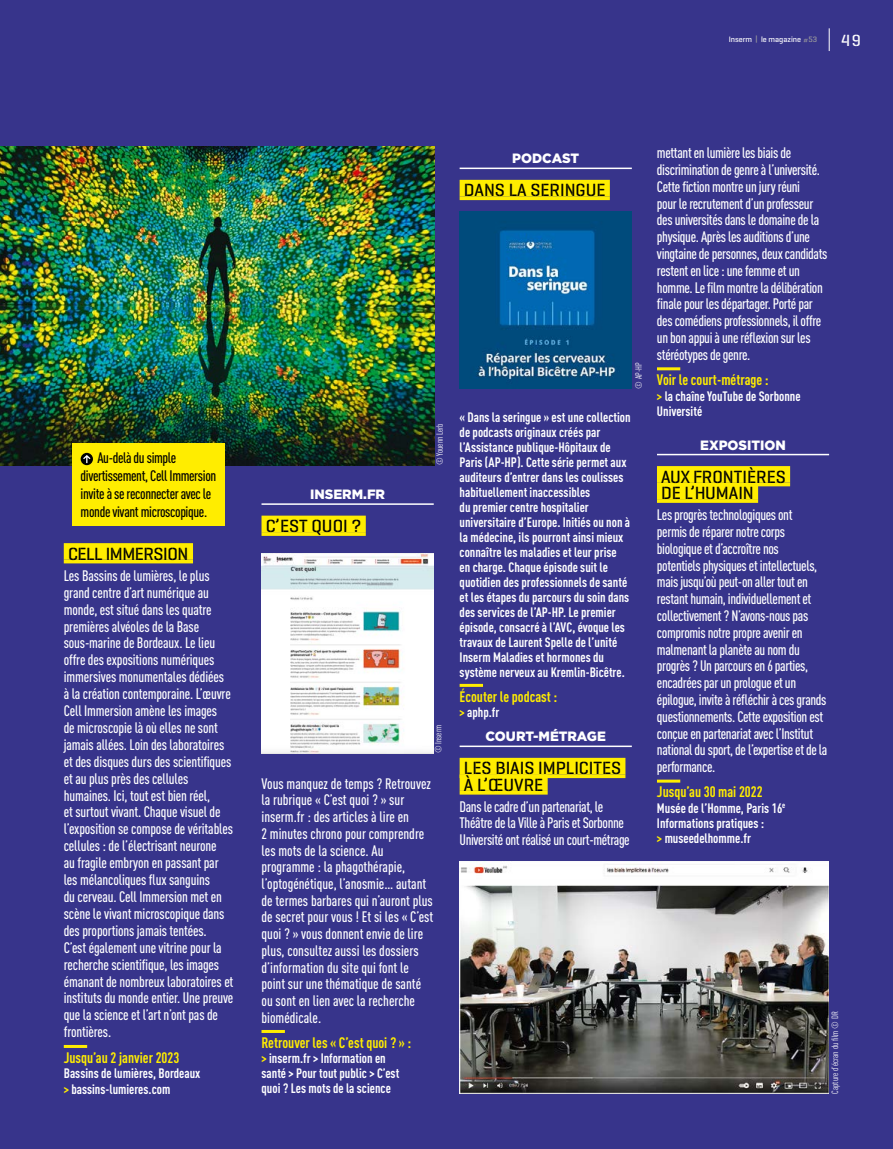
<style>
.page{position:relative;width:893px;height:1149px;background:#fff}
.page>*{position:absolute;margin:0;border:0;box-sizing:border-box;transform-origin:0 0}
.t1{font:500 18px/16.5px "Geogrotesque Stencil A";color:#000}
.t2{font:500 18px "Geogrotesque Stencil A";letter-spacing:-.025em;color:#000}
.t3{font:500 16.5px "Geogrotesque Stencil A";color:#fff}
.t4{font:500 condensed 15px/17px "DINOT";letter-spacing:-.01em;color:#fff}
.t5{font:700 condensed 15px "DINOT";color:#ffed00}
.t6{font:500 condensed 15px/18px "DINOT";letter-spacing:-.025em;color:#000}
.t7{font:700 condensed 13.5px/15px "DINOT";color:#fff}
.t8{font:900 13.5px "Gotham";color:#fff}
.t9{font:condensed 9px "DINOT";color:#fff}
.t10{font:500 7.95px "Geogrotesque Stencil A";color:#fff}
.s1{color:#9d9d9c}
.s2{color:#ffed00}
</style>
<div class="page">
<div style="left:0;top:0;width:893px;height:1148px;background:#37348b"></div>
<div style="left:64px;top:543px;width:129px;height:16px;background:#ffed00"></div>
<svg style="left:64px;top:559px;width:129px;height:4px"></svg>
<hr style="left:64px;top:1044px;width:23px;height:3px;background:#ffed00">
<hr style="left:261px;top:503px;width:173px;height:1px;background:#fff">
<div style="left:261px;top:515px;width:105px;height:17px;background:#ffed00"></div>
<hr style="left:261px;top:532px;width:105px;height:3px;background:#ffed00">
<hr style="left:261px;top:1029px;width:24px;height:3px;background:#ffed00">
<img style="left:261px;top:553px;width:173px;height:199px">
<hr style="left:460px;top:167px;width:172px;height:2px;background:#fff">
<div style="left:460px;top:180px;width:150px;height:16px;background:#ffed00"></div>
<svg style="left:460px;top:196px;width:150px;height:4px"></svg>
<hr style="left:460px;top:683px;width:23px;height:3px;background:#ffed00">
<hr style="left:460px;top:745px;width:172px;height:1px;background:#fff">
<div style="left:460px;top:757px;width:165px;height:17px;background:#ffed00"></div>
<hr style="left:460px;top:774px;width:165px;height:3px;background:#ffed00">
<div style="left:460px;top:774px;width:88px;height:16px;background:#ffed00"></div>
<svg style="left:460px;top:790px;width:88px;height:4px"></svg>
<img style="left:460px;top:211px;width:172px;height:178px">
<hr style="left:657px;top:367px;width:23px;height:3px;background:#ffed00">
<hr style="left:657px;top:453px;width:172px;height:2px;background:#fff">
<div style="left:657px;top:466px;width:133px;height:16px;background:#ffed00"></div>
<svg style="left:758px;top:482px;width:32px;height:4px"></svg>
<div style="left:657px;top:482px;width:101px;height:17px;background:#ffed00"></div>
<hr style="left:657px;top:499px;width:101px;height:3px;background:#ffed00">
<hr style="left:657px;top:779px;width:23px;height:3px;background:#ffed00">
<img style="left:459px;top:861px;width:369px;height:232px">
<img style="left:0;top:147px;width:434px;height:318px">
<div style="left:72px;top:443px;width:153px;height:82px;background:#ffed00"></div>
<svg style="left:81px;top:452px;width:12px;height:13px"></svg>
<svg style="left:83px;top:455px;width:8px;height:8px"></svg>
<svg style="left:829px;top:28px;width:1px;height:23px"></svg>
<p class="t10" style="left:729px;top:34px;width:90px">Inserm <span class="s1">|</span> le magazine <span class="s1">#53</span></p>
<p class="t3" style="left:841px;top:30px;width:21px">49</p>
<p class="t6" style="left:81px;top:448px;width:137px;text-indent:17px">Au-delà du simple divertissement, Cell Immersion invite à se reconnecter avec le monde vivant microscopique.</p>
<p class="t2" style="left:68px;top:542px;width:122px">CELL IMMERSION</p>
<p class="t4" style="left:64px;top:566px;width:171px">Les Bassins de lumières, le plus grand centre d’art numérique au monde, est situé dans les quatre premières alvéoles de la Base sous-marine de Bordeaux. Le lieu offre des expositions numériques immersives monumentales dédiées<br>à la création contemporaine. L’œuvre Cell Immersion amène les images<br>de microscopie là où elles ne sont jamais allées. Loin des laboratoires et des disques durs des scientifiques et au plus près des cellules humaines. Ici, tout est bien réel,<br>et surtout vivant. Chaque visuel de l’exposition se compose de véritables cellules : de l’électrisant neurone<br>au fragile embryon en passant par les mélancoliques flux sanguins<br>du cerveau. Cell Immersion met en scène le vivant microscopique dans des proportions jamais tentées.<br>C’est également une vitrine pour la recherche scientifique, les images émanant de nombreux laboratoires et instituts du monde entier. Une preuve que la science et l’art n’ont pas de frontières.</p>
<p class="t5" style="left:64px;top:1047px;width:117px">Jusqu’au 2 janvier 2023</p>
<p class="t7" style="left:64px;top:1065px;width:138px;line-height:15.5px">Bassins de lumières, Bordeaux <span class="s2">&gt;</span> bassins-lumieres.com</p>
<p class="t8" style="left:310px;top:485px;width:77px">INSERM.FR</p>
<p class="t1" style="left:266px;top:517px;width:97px">C’EST QUOI ?</p>
<p class="t9" style="left:434px;top:465px;width:43px;rotate:-90deg">© Youenn Lerb</p>
<p class="t9" style="left:433px;top:753px;width:30px;rotate:-90deg">© Inserm</p>
<p class="t4" style="left:261px;top:774px;width:173px">Vous manquez de temps ? Retrouvez la rubrique « C’est quoi ? » sur inserm.fr : des articles à lire en<br>2 minutes chrono pour comprendre les mots de la science. Au programme : la phagothérapie, l’optogénétique, l’anosmie… autant de termes barbares qui n’auront plus de secret pour vous ! Et si les « C’est quoi ? » vous donnent envie de lire plus, consultez aussi les dossiers d’information du site qui font le point sur une thématique de santé ou sont en lien avec la recherche biomédicale.</p>
<p class="t5" style="left:261px;top:1033px;width:151px">Retrouver les « C’est quoi ? » :</p>
<p class="t7" style="left:261px;top:1050px;width:139px"><span class="s2">&gt;</span> inserm.fr &gt; Information en santé &gt; Pour tout public &gt; C’est quoi ? Les mots de la science</p>
<p class="t8" style="left:512px;top:149px;width:69px">PODCAST</p>
<p class="t1" style="left:464px;top:181px;width:143px">DANS LA SERINGUE</p>
<p class="t9" style="left:633px;top:389px;width:28px;rotate:-90deg">© AP-HP</p>
<p class="t7" style="left:460px;top:409px;width:173px">« Dans la seringue » est une collection de podcasts originaux créés par l’Assistance publique-Hôpitaux de Paris (AP-HP). Cette série permet aux auditeurs d’entrer dans les coulisses habituellement inaccessibles<br>du premier centre hospitalier universitaire d’Europe. Initiés ou non à la médecine, ils pourront ainsi mieux connaître les maladies et leur prise en charge. Chaque épisode suit le quotidien des professionnels de santé et les étapes du parcours du soin dans des services de l’AP-HP. Le premier épisode, consacré à l’AVC, évoque les travaux de Laurent Spelle de l’unité Inserm Maladies et hormones du système nerveux au Kremlin-Bicêtre.</p>
<p class="t5" style="left:460px;top:687px;width:99px">Écouter le podcast :</p>
<p class="t7" style="left:460px;top:704px;width:41px"><span class="s2">&gt;</span> aphp.fr</p>
<p class="t8" style="left:486px;top:727px;width:122px">COURT-MÉTRAGE</p>
<p class="t1" style="left:464px;top:759px;width:159px">LES BIAIS IMPLICITES<br>À L’ŒUVRE</p>
<p class="t4" style="left:460px;top:797px;width:172px;line-height:16.5px">Dans le cadre d’un partenariat, le<br>Théâtre de la Ville à Paris et Sorbonne<br>Université ont réalisé un court-métrage</p>
<p class="t4" style="left:657px;top:144px;width:172px">mettant en lumière les biais de discrimination de genre à l’université.<br>Cette fiction montre un jury réuni<br>pour le recrutement d’un professeur des universités dans le domaine de la physique. Après les auditions d’une vingtaine de personnes, deux candidats restent en lice : une femme et un homme. Le film montre la délibération finale pour les départager. Porté par des comédiens professionnels, il offre un bon appui à une réflexion sur les stéréotypes de genre.</p>
<p class="t5" style="left:657px;top:370px;width:113px">Voir le court-métrage :</p>
<p class="t7" style="left:657px;top:388px;width:145px"><span class="s2">&gt;</span> la chaîne YouTube de Sorbonne<br>Université</p>
<p class="t8" style="left:700px;top:435px;width:87px">EXPOSITION</p>
<p class="t1" style="left:661px;top:467px;width:126px">AUX FRONTIÈRES<br>DE L’HUMAIN</p>
<p class="t4" style="left:657px;top:506px;width:172px">Les progrès technologiques ont<br>permis de réparer notre corps biologique et d’accroître nos<br>potentiels physiques et intellectuels, mais jusqu’où peut-on aller tout en restant humain, individuellement et collectivement ? N’avons-nous pas compromis notre propre avenir en malmenant la planète au nom du progrès ? Un parcours en 6 parties, encadrées par un prologue et un épilogue, invite à réfléchir à ces grands questionnements. Cette exposition est conçue en partenariat avec l’Institut national du sport, de l’expertise et de la performance.</p>
<p class="t5" style="left:657px;top:782px;width:107px">Jusqu’au 30 mai 2022</p>
<p class="t7" style="left:657px;top:800px;width:130px">Musée de l’Homme, Paris 16<sup>e<br></sup>Informations pratiques :<br><span class="s2">&gt;</span> museedelhomme.fr</p>
<p class="t9" style="left:830px;top:1093px;width:84px;rotate:-90deg">Capture d’écran du film © DR</p>
</div>
